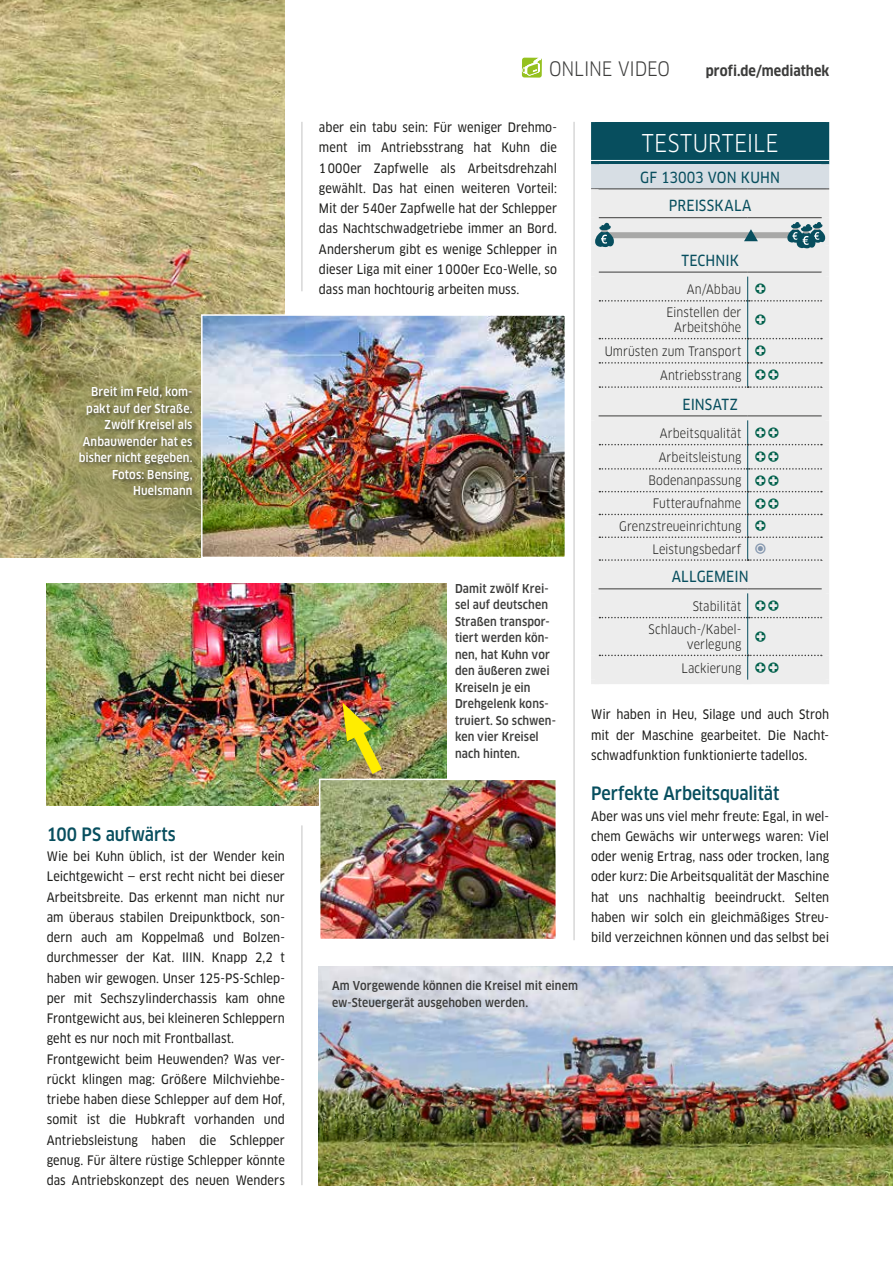
<style>
.page{position:relative;width:893px;height:1263px;background:#fff}
.page>*{position:absolute;margin:0;border:0;box-sizing:border-box;transform-origin:0 0}
.t1{font:condensed 24px "Clan OT";letter-spacing:.01em;color:#fff}
.t2{font:condensed 19.5px "Clan OT";letter-spacing:-.01em;color:#3c3c3b}
.t3{font:500 condensed 18px "Clan OT";letter-spacing:-.005em;color:#074e5e}
.t4{font:15px/28.8px "Clan OT Narrow News";letter-spacing:.01em;color:#074e5e;text-align:center}
.t5{font:700 condensed 14.25px "Clan OT";letter-spacing:.005em;color:#3c3c3b}
.t6{font:12.75px/20.2px "Clan OT Narrow News";letter-spacing:.005em;color:#1d1d1b;text-align:justify}
.t7{font:condensed 12.75px/23.5px "Clan OT";letter-spacing:.005em;color:#1d1d1b}
.t8{font:12.75px "Linotype Tapestry Circle";color:#00604b}
.t9{font:500 condensed 12px/16.5px "Clan OT";letter-spacing:.01em;color:#3c3c3b}
.t10{font:500 condensed 12px/16.5px "Clan OT";letter-spacing:.01em;color:#fff;text-align:right}
.s1{font-family:"Linotype Tapestry Circle";font-stretch:normal;color:#00604b}
.s2{font-family:"Linotype Tapestry Circle";font-stretch:normal;color:#8194ac}
</style>
<div class="page">
<hr style="left:573px;top:122px;width:2px;height:818px;background:#c6c6c6">
<hr style="left:301px;top:122px;width:1px;height:169px;background:#c6c6c6">
<hr style="left:301px;top:825px;width:1px;height:360px;background:#c6c6c6">
<img style="left:0;top:0;width:285px;height:557px">
<img style="left:47px;top:583px;width:399px;height:222px">
<img style="left:319px;top:966px;width:574px;height:219px">
<img style="left:322px;top:782px;width:232px;height:155px">
<div style="left:319px;top:779px;width:238px;height:161px;border:2px solid #fff"></div>
<div style="left:595px;top:122px;width:230px;height:42px;background:#074e5e"></div>
<div style="left:595px;top:164px;width:230px;height:25px;background:#d7dee4"></div>
<div style="left:599px;top:189px;width:223px;height:466px;background:#ededed"></div>
<div style="left:822px;top:122px;width:7px;height:42px;background:#074e5e"></div>
<div style="left:822px;top:164px;width:7px;height:24px;background:#d7dee4"></div>
<div style="left:822px;top:189px;width:7px;height:29px;background:#ededed"></div>
<div style="left:822px;top:218px;width:7px;height:27px;background:#ededed"></div>
<div style="left:822px;top:245px;width:7px;height:27px;background:#ededed"></div>
<hr style="left:599px;top:217px;width:149px;height:1px;background:#3c3c3b">
<hr style="left:748px;top:217px;width:74px;height:1px;background:#3c3c3b">
<div style="left:591px;top:122px;width:8px;height:42px;background:#074e5e"></div>
<div style="left:591px;top:164px;width:8px;height:24px;background:#d7dee4"></div>
<hr style="left:591px;top:188px;width:157px;height:1px;background:#3c3c3b">
<hr style="left:748px;top:188px;width:81px;height:1px;background:#3c3c3b">
<div style="left:591px;top:189px;width:8px;height:29px;background:#ededed"></div>
<div style="left:591px;top:218px;width:8px;height:27px;background:#ededed"></div>
<div style="left:591px;top:245px;width:8px;height:27px;background:#ededed"></div>
<div style="left:591px;top:272px;width:8px;height:5px;background:#ededed"></div>
<div style="left:591px;top:277px;width:8px;height:24px;background:#ededed"></div>
<div style="left:591px;top:301px;width:8px;height:38px;background:#ededed"></div>
<div style="left:591px;top:339px;width:8px;height:24px;background:#ededed"></div>
<div style="left:591px;top:363px;width:8px;height:24px;background:#ededed"></div>
<div style="left:822px;top:387px;width:7px;height:29px;background:#ededed"></div>
<div style="left:822px;top:560px;width:7px;height:29px;background:#ededed"></div>
<div style="left:591px;top:618px;width:8px;height:37px;background:#ededed"></div>
<div style="left:591px;top:387px;width:8px;height:29px;background:#ededed"></div>
<hr style="left:599px;top:415px;width:149px;height:1px;background:#3c3c3b">
<hr style="left:748px;top:415px;width:74px;height:1px;background:#3c3c3b">
<div style="left:591px;top:560px;width:8px;height:29px;background:#ededed"></div>
<hr style="left:599px;top:588px;width:149px;height:1px;background:#3c3c3b">
<hr style="left:748px;top:588px;width:74px;height:1px;background:#3c3c3b">
<svg style="left:599px;top:272px;width:230px;height:30px;background:#e5e5e5"></svg>
<hr style="left:747px;top:301px;width:1px;height:37px;background:#074e5e">
<div style="left:822px;top:277px;width:7px;height:24px;background:#ededed"></div>
<div style="left:822px;top:301px;width:7px;height:38px;background:#ededed"></div>
<div style="left:822px;top:339px;width:7px;height:24px;background:#ededed"></div>
<div style="left:822px;top:363px;width:7px;height:24px;background:#ededed"></div>
<svg style="left:599px;top:338px;width:223px;height:50px;background:#e6e6e6"></svg>
<svg style="left:591px;top:589px;width:238px;height:29px;background:#e7e7e7"></svg>
<hr style="left:747px;top:618px;width:1px;height:37px;background:#074e5e">
<div style="left:822px;top:593px;width:7px;height:25px;background:#ededed"></div>
<div style="left:822px;top:618px;width:7px;height:37px;background:#ededed"></div>
<div style="left:591px;top:655px;width:238px;height:29px;background:#ededed"></div>
<svg style="left:591px;top:416px;width:238px;height:145px;background:#e7e7e7"></svg>
<hr style="left:591px;top:160px;width:238px;height:1px;background:#fff">
<div style="left:606px;top:232px;width:190px;height:6px;background:#a8a8a7"></div>
<svg style="left:744px;top:229px;width:14px;height:12px"></svg>
<svg style="left:595px;top:222px;width:20px;height:25px"></svg>
<svg style="left:786px;top:221px;width:40px;height:28px"></svg>
<img style="left:338px;top:702px;width:53px;height:84px">
<svg style="left:51px;top:358px;width:150px;height:183px;background:#a19b65"></svg>
<div style="left:78px;top:385px;width:120px;height:117px;background:#1d1d1b;opacity:.75"></div>
<img style="left:204px;top:317px;width:359px;height:238px">
<div style="left:201px;top:314px;width:365px;height:244px;border:2px solid #fff"></div>
<svg style="left:522px;top:58px;width:20px;height:20px"></svg>
<p class="t10" style="left:79px;top:384px;width:115px">Breit im Feld, kom&shy;pakt auf der Straße.<br>Zwölf Kreisel als<br>Anbauwender hat es bisher nicht gegeben.<br>Fotos: Bensing,<br>Huelsmann</p>
<h3 class="t3" style="left:47px;top:824px;width:130px">100 PS aufwärts</h3>
<p class="t6" style="left:47px;top:846px;width:240px;text-align:left">Wie bei Kuhn üblich, ist der Wender kein Leichtgewicht — erst recht nicht bei dieser Arbeitsbreite. Das erkennt man nicht nur am überaus stabilen Dreipunktbock, son&shy;dern auch am Koppelmaß und Bolzen&shy;durchmesser der Kat. IIIN. Knapp 2,2 t haben wir gewogen. Unser 125-PS-Schlep&shy;per mit Sechszylinderchassis kam ohne Frontgewicht aus, bei kleineren Schleppern geht es nur noch mit Frontballast.<br>Frontgewicht beim Heuwenden? Was ver&shy;rückt klingen mag: Größere Milchviehbe&shy;triebe haben diese Schlepper auf dem Hof, somit ist die Hubkraft vorhanden und Antriebsleistung haben die Schlepper genug. Für ältere rüstige Schlepper könnte das Antriebskonzept des neuen Wenders</p>
<h2 class="t2" style="left:549px;top:58px;width:122px">ONLINE VIDEO</h2>
<p class="t5" style="left:706px;top:63px;width:125px">profi.de/mediathek</p>
<p class="t6" style="left:319px;top:117px;width:240px">aber ein tabu sein: Für weniger Drehmo&shy;ment im Antriebsstrang hat Kuhn die 1000er Zapfwelle als Arbeitsdrehzahl gewählt. Das hat einen weiteren Vorteil:<br>Mit der 540er Zapfwelle hat der Schlepper das Nachtschwadgetriebe immer an Bord.<br>Andersherum gibt es wenige Schlepper in dieser Liga mit einer 1000er Eco-Welle, so dass man hochtourig arbeiten muss.</p>
<p class="t9" style="left:455px;top:580px;width:103px">Damit zwölf Krei&shy;sel auf deutschen<br>Straßen transpor&shy;tiert werden kön&shy;nen, hat Kuhn vor den äußeren zwei<br>Kreiseln je ein<br>Drehgelenk kons&shy;truiert. So schwen&shy;ken vier Kreisel nach hinten.</p>
<h1 class="t1" style="left:642px;top:128px;width:138px">TESTURTEILE</h1>
<p class="t4" style="left:640px;top:163px;width:141px">GF 13003 VON KUHN<br>PREISSKALA</p>
<p class="t4" style="left:681px;top:246px;width:59px">TECHNIK</p>
<p class="t7" style="left:666px;top:277px;width:102px;text-indent:20px">An/Abbau <span class="s1">B<br></span>Einstellen der</p>
<p class="t7" style="left:674px;top:316px;width:69px">Arbeitshöhe</p>
<p class="t8" style="left:754px;top:314px;width:14px">B</p>
<p class="t7" style="left:660px;top:339px;width:121px;line-height:24.3px;text-indent:-55px">Umrüsten zum Transport <span class="s1">B<br></span>Antriebsstrang <span class="s1">BB</span></p>
<p class="t4" style="left:682px;top:390px;width:57px">EINSATZ</p>
<p class="t7" style="left:660px;top:421px;width:121px">Arbeitsqualität <span class="s1">BB</span></p>
<p class="t7" style="left:659px;top:445px;width:123px">Arbeitsleistung <span class="s1">BB</span></p>
<p class="t7" style="left:648px;top:469px;width:133px">Bodenanpassung <span class="s1">BB</span></p>
<p class="t7" style="left:653px;top:492px;width:129px">Futteraufnahme <span class="s1">BB</span></p>
<p class="t7" style="left:619px;top:514px;width:149px">Grenzstreueinrichtung <span class="s1">B</span></p>
<p class="t7" style="left:652px;top:537px;width:116px">Leistungsbedarf <span class="s2">Z</span></p>
<p class="t4" style="left:672px;top:563px;width:78px">ALLGEMEIN</p>
<p class="t7" style="left:649px;top:594px;width:133px;text-indent:44px">Stabilität <span class="s1">BB<br></span>Schlauch-/Kabel-</p>
<p class="t7" style="left:687px;top:632px;width:56px">verlegung</p>
<p class="t8" style="left:754px;top:631px;width:14px">B</p>
<p class="t7" style="left:681px;top:656px;width:100px">Lackierung <span class="s1">BB</span></p>
<p class="t6" style="left:591px;top:704px;width:240px">Wir haben in Heu, Silage und auch Stroh mit der Maschine gearbeitet. Die Nacht&shy;schwadfunktion funktionierte tadellos.</p>
<h3 class="t3" style="left:591px;top:783px;width:190px">Perfekte Arbeitsqualität</h3>
<p class="t6" style="left:591px;top:806px;width:240px">Aber was uns viel mehr freute: Egal, in wel&shy;chem Gewächs wir unterwegs waren: Viel oder wenig Ertrag, nass oder trocken, lang oder kurz: Die Arbeitsqualität der Maschine hat uns nachhaltig beeindruckt. Selten haben wir solch ein gleichmäßiges Streu&shy;bild verzeichnen können und das selbst bei</p>
<p class="t9" style="left:332px;top:978px;width:247px">Am Vorgewende können die Kreisel mit einem ew-Steuergerät ausgehoben werden.</p>
</div>
